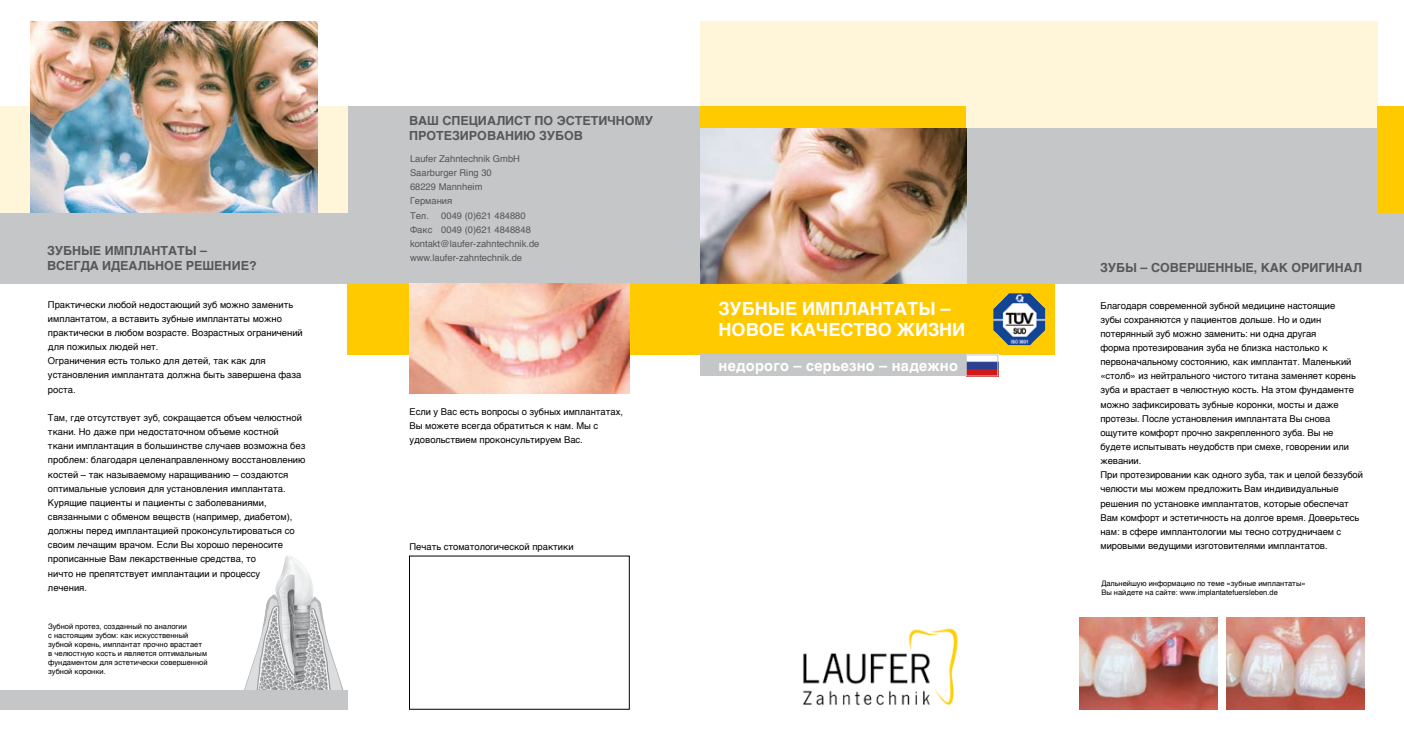
<style>
.page{position:relative;width:1404px;height:745px;background:#fff}
.page>*{position:absolute;margin:0;border:0;box-sizing:border-box;transform-origin:0 0}
.t1{font:700 18.12px/21.2px "Helvetica";color:#fff}
.t2{font:700 15px "Helvetica";letter-spacing:.02em;color:#fff}
.t3{font:700 12.5px/15px "Helvetica";color:#565757}
.t4{font:9.38px/14.1px "Helvetica";color:#000}
.t5{font:9.38px/14.1px "Helvetica";color:#565757}
.t6{font:7.5px/9px "Helvetica";color:#000}
</style>
<div class="page">
<img style="left:244px;top:555px;width:99px;height:134px">
<div style="left:347px;top:283px;width:707px;height:71px;background:#ffcb00"></div>
<div style="left:0;top:106px;width:1403px;height:177px;background:#c4c6c7"></div>
<div style="left:700px;top:354px;width:266px;height:22px;background:#c4c6c7"></div>
<img style="left:700px;top:128px;width:266px;height:155px">
<div style="left:0;top:106px;width:347px;height:107px;background:#fff5d8"></div>
<img style="left:30px;top:21px;width:287px;height:192px">
<div style="left:700px;top:21px;width:677px;height:107px;background:#fff5d8"></div>
<div style="left:700px;top:106px;width:266px;height:22px;background:#ffcb00"></div>
<img style="left:409px;top:283px;width:220px;height:110px">
<div style="left:0;top:689px;width:347px;height:20px;background:#c4c6c7"></div>
<img style="left:1079px;top:617px;width:138px;height:92px">
<img style="left:1226px;top:617px;width:138px;height:92px">
<div style="left:1377px;top:106px;width:26px;height:107px;background:#ffcb00"></div>
<img style="left:803px;top:628px;width:155px;height:77px">
<img style="left:993px;top:293px;width:51px;height:52px">
<img style="left:968px;top:361px;width:27px;height:13px">
<div style="left:966px;top:354px;width:31px;height:22px;border:1px solid #c4c6c7"></div>
<h3 class="t3" style="left:47px;top:243px;width:211px">ЗУБНЫЕ ИМПЛАНТАТЫ –<br>ВСЕГДА ИДЕАЛЬНОЕ РЕШЕНИЕ?</h3>
<h3 class="t3" style="left:409px;top:113px;width:245px">ВАШ СПЕЦИАЛИСТ ПО ЭСТЕТИЧНОМУ<br>ПРОТЕЗИРОВАНИЮ ЗУБОВ</h3>
<p class="t5" style="left:410px;top:152px;width:111px">Laufer Zahntechnik GmbH<br>Saarburger Ring 30<br>68229 Mannheim<br>Германия<br>Тел.</p>
<p class="t5" style="left:410px;top:208px;width:131px;text-indent:31px">0049 (0)621 484880<br>Факс 0049 (0)621 4848848 kontakt@laufer-zahntechnik.de www.laufer-zahntechnik.de</p>
<p class="t4" style="left:48px;top:297px;width:256px">Практически любой недостающий зуб можно заменить имплантатом, а вставить зубные имплантаты можно практически в любом возрасте. Возрастных ограничений для пожилых людей нет.<br>Ограничения есть только для детей, так как для установления имплантата должна быть завершена фаза роста.</p>
<p class="t4" style="left:48px;top:410px;width:259px">Там, где отсутствует зуб, сокращается объем челюстной ткани. Но даже при недостаточном объеме костной ткани имплантация в большинстве случаев возможна без проблем: благодаря целенаправленному восстановлению костей – так называемому наращиванию – создаются оптимальные условия для установления имплантата.<br>Курящие пациенты и пациенты с заболеваниями, связанными с обменом веществ (например, диабетом), должны перед имплантацией проконсультироваться со своим лечащим врачом. Если Вы хорошо переносите прописанные Вам лекарственные средства, то<br>ничто не препятствует имплантации и процессу<br>лечения.</p>
<p class="t4" style="left:409px;top:404px;width:215px">Если у Вас есть вопросы о зубных имплантатах,<br>Вы можете всегда обратиться к нам. Мы с удовольствием проконсультируем Вас.</p>
<p class="t4" style="left:409px;top:539px;width:165px">Печать стоматологической практики</p>
<p class="t6" style="left:48px;top:622px;width:161px">Зубной протез, созданный по аналогии<br>с настоящим зубом: как искусственный зубной корень, имплантат прочно врастает в челюстную кость и является оптимальным фундаментом для эстетически совершенной зубной коронки.</p>
<h3 class="t3" style="left:1100px;top:260px;width:263px">ЗУБЫ – СОВЕРШЕННЫЕ, КАК ОРИГИНАЛ</h3>
<h1 class="t1" style="left:718px;top:298px;width:248px">ЗУБНЫЕ ИМПЛАНТАТЫ –<br>НОВОЕ КАЧЕСТВО ЖИЗНИ</h1>
<p class="t4" style="left:1100px;top:298px;width:264px">Благодаря современной зубной медицине настоящие<br>зубы сохраняются у пациентов дольше. Но и один потерянный зуб можно заменить: ни одна другая<br>форма протезирования зуба не близка настолько к первоначальному состоянию, как имплантат. Маленький «столб» из нейтрального чистого титана заменяет корень зуба и врастает в челюстную кость. На этом фундаменте можно зафиксировать зубные коронки, мосты и даже протезы. После установления имплантата Вы снова ощутите комфорт прочно закрепленного зуба. Вы не будете испытывать неудобств при смехе, говорении или жевании.<br>При протезировании как одного зуба, так и целой беззубой челюсти мы можем предложить Вам индивидуальные решения по установке имплантатов, которые обеспечат Вам комфорт и эстетичность на долгое время. Доверьтесь нам: в сфере имплантологии мы тесно сотрудничаем с мировыми ведущими изготовителями имплантатов.</p>
<h2 class="t2" style="left:718px;top:353px;width:241px">недорого – серьезно – надежно</h2>
<p class="t6" style="left:1101px;top:578px;width:206px">Дальнейшую информацию по теме «зубные имплантаты»<br>Вы найдете на сайте: www.implantatefuersleben.de</p>
</div>
